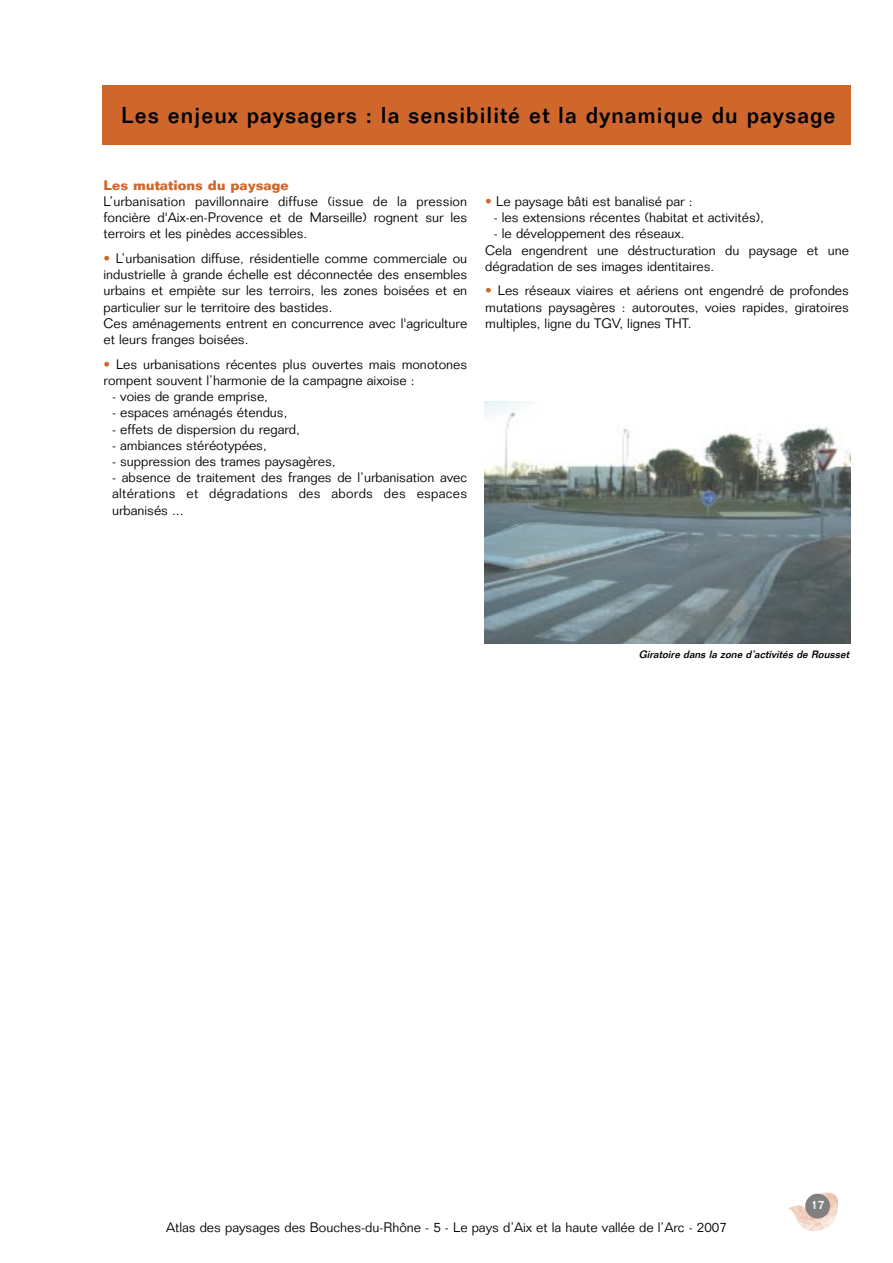
<style>
.page{position:relative;width:893px;height:1263px;background:#fff}
.page>*{position:absolute;margin:0;border:0;box-sizing:border-box;transform-origin:0 0}
.t1{font:500 22.5px "Folio";letter-spacing:.045em;color:#000}
.t2{font:300 13.5px/16.2px "Folio";color:#000;text-align:justify}
.t3{font:700 13.5px "Folio";color:#cf672d}
.t4{font:500 12px "Folio";color:#fff}
.t5{font:italic 500 10.5px "Folio";color:#000}
.s1{color:#cf672d}
</style>
<div class="page">
<img style="left:787px;top:1192px;width:51px;height:39px">
<div style="left:805px;top:1194px;width:25px;height:24px;background:#808080;border-radius:50%"></div>
<div style="left:102px;top:85px;width:748px;height:60px;background:#cf672d"></div>
<img style="left:484px;top:401px;width:367px;height:243px">
<h1 class="t1" style="left:121px;top:107px;width:716px">Les enjeux paysagers : la sensibilité et la dynamique du paysage</h1>
<p class="t3" style="left:104px;top:180px;width:187px">Les mutations du paysage</p>
<p class="t2" style="left:104px;top:195px;width:365px">L’urbanisation pavillonnaire diffuse (issue de la pression foncière d'Aix-en-Provence et de Marseille) rognent sur les terroirs et les pinèdes accessibles.</p>
<p class="t2" style="left:104px;top:252px;width:365px;text-align:left"><span class="s1">•</span> L’urbanisation diffuse, résidentielle comme commerciale ou industrielle à grande échelle est déconnectée des ensembles urbains et empiète sur les terroirs, les zones boisées et en particulier sur le territoire des bastides.<br>Ces aménagements entrent en concurrence avec l'agriculture et leurs franges boisées.</p>
<p class="t2" style="left:104px;top:357px;width:365px"><span class="s1">•</span> Les urbanisations récentes plus ouvertes mais monotones rompent souvent l’harmonie de la campagne aixoise :</p>
<p class="t2" style="left:112px;top:390px;width:157px">- voies de grande emprise,</p>
<p class="t2" style="left:112px;top:406px;width:177px">- espaces aménagés étendus,</p>
<p class="t2" style="left:112px;top:422px;width:189px">- effets de dispersion du regard,</p>
<p class="t2" style="left:112px;top:438px;width:156px">- ambiances stéréotypées,</p>
<p class="t2" style="left:112px;top:455px;width:225px">- suppression des trames paysagères,</p>
<p class="t2" style="left:112px;top:471px;width:357px">- absence de traitement des franges de l’urbanisation avec altérations et dégradations des abords des espaces urbanisés ...</p>
<p class="t2" style="left:485px;top:195px;width:209px"><span class="s1">•</span> Le paysage bâti est banalisé par :</p>
<p class="t2" style="left:494px;top:211px;width:272px">- les extensions récentes (habitat et activités),</p>
<p class="t2" style="left:485px;top:227px;width:365px;text-align:left;text-indent:9px">- le développement des réseaux.<br>Cela engendrent une déstructuration du paysage et une dégradation de ses images identitaires.</p>
<p class="t2" style="left:485px;top:284px;width:365px"><span class="s1">•</span> Les réseaux viaires et aériens ont engendré de profondes mutations paysagères : autoroutes, voies rapides, giratoires multiples, ligne du TGV, lignes THT.</p>
<p class="t5" style="left:639px;top:651px;width:214px">Giratoire dans la zone d’activités de Rousset</p>
<p class="t4" style="left:811px;top:1201px;width:15px">17</p>
<p class="t2" style="left:166px;top:1220px;width:562px">Atlas des paysages des Bouches-du-Rhône - 5 - Le pays d’Aix et la haute vallée de l’Arc - 2007</p>
</div>
